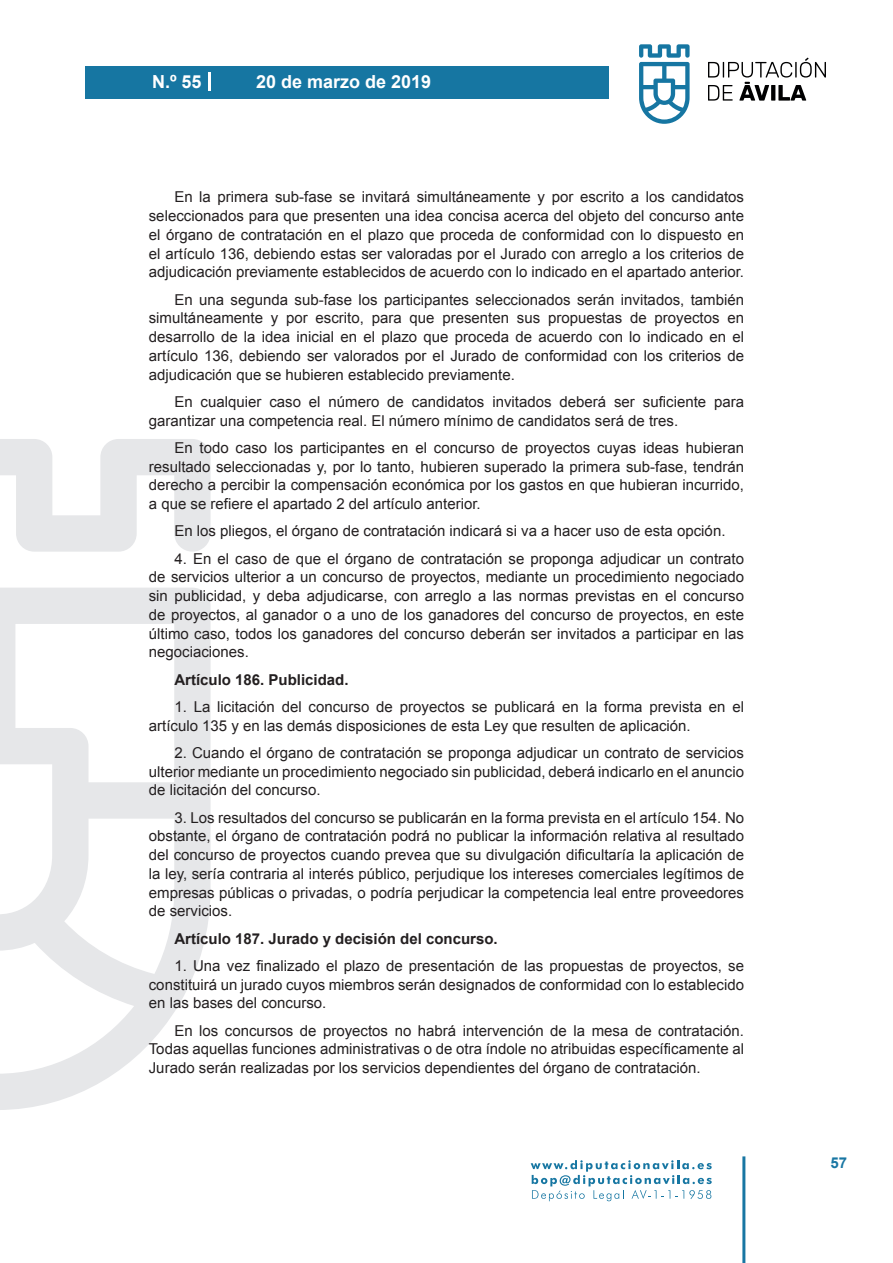
<style>
.page{position:relative;width:893px;height:1263px;background:#fff}
.page>*{position:absolute;margin:0;border:0;box-sizing:border-box;transform-origin:0 0}
.t1{font:700 18px "Arial";color:#fff}
.t2{font:15px/18.8px "Arial";color:#231f20;text-align:justify}
.t3{font:700 15px "Arial";color:#231f20}
.t4{font:700 15px "Arial";color:#1876a3}
</style>
<div class="page">
<svg style="left:531px;top:1160px;width:181px;height:41px"></svg>
<div style="left:85px;top:66px;width:523px;height:33px;background:#1676a2"></div>
<svg style="left:639px;top:44px;width:51px;height:80px"></svg>
<svg style="left:708px;top:58px;width:118px;height:43px"></svg>
<hr style="left:742px;top:1156px;width:3px;height:107px;background:#1876a3">
<svg style="left:208px;top:72px;width:2px;height:18px"></svg>
<svg style="left:0;top:439px;width:211px;height:671px"></svg>
<p class="t1" style="left:152px;top:69px;width:51px">N.º 55</p>
<p class="t1" style="left:256px;top:69px;width:177px">20 de marzo de 2019</p>
<p class="t2" style="left:149px;top:188px;width:597px;text-indent:26px">En la primera sub-fase se invitará simultáneamente y por escrito a los candidatos seleccionados para que presenten una idea concisa acerca del objeto del concurso ante el órgano de contratación en el plazo que proceda de conformidad con lo dispuesto en el artículo 136, debiendo estas ser valoradas por el Jurado con arreglo a los criterios de adjudicación previamente establecidos de acuerdo con lo indicado en el apartado anterior.</p>
<p class="t2" style="left:149px;top:290px;width:597px;text-indent:26px">En una segunda sub-fase los participantes seleccionados serán invitados, también simultáneamente y por escrito, para que presenten sus propuestas de proyectos en desarrollo de la idea inicial en el plazo que proceda de acuerdo con lo indicado en el artículo 136, debiendo ser valorados por el Jurado de conformidad con los criterios de adjudicación que se hubieren establecido previamente.</p>
<p class="t2" style="left:149px;top:392px;width:597px;text-indent:26px">En cualquier caso el número de candidatos invitados deberá ser suficiente para garantizar una competencia real. El número mínimo de candidatos será de tres.</p>
<p class="t2" style="left:149px;top:438px;width:597px;text-indent:26px">En todo caso los participantes en el concurso de proyectos cuyas ideas hubieran resultado seleccionadas y, por lo tanto, hubieren superado la primera sub-fase, tendrán derecho a percibir la compensación económica por los gastos en que hubieran incurrido, a que se refiere el apartado 2 del artículo anterior.</p>
<p class="t2" style="left:174px;top:522px;width:553px">En los pliegos, el órgano de contratación indicará si va a hacer uso de esta opción.</p>
<p class="t2" style="left:149px;top:549px;width:597px;text-indent:26px">4. En el caso de que el órgano de contratación se proponga adjudicar un contrato de servicios ulterior a un concurso de proyectos, mediante un procedimiento negociado sin publicidad, y deba adjudicarse, con arreglo a las normas previstas en el concurso de proyectos, al ganador o a uno de los ganadores del concurso de proyectos, en este último caso, todos los ganadores del concurso deberán ser invitados a participar en las negociaciones.</p>
<p class="t3" style="left:174px;top:669px;width:176px">Artículo 186. Publicidad.</p>
<p class="t2" style="left:149px;top:697px;width:597px;text-indent:26px">1. La licitación del concurso de proyectos se publicará en la forma prevista en el artículo 135 y en las demás disposiciones de esta Ley que resulten de aplicación.</p>
<p class="t2" style="left:149px;top:743px;width:597px;text-indent:26px">2. Cuando el órgano de contratación se proponga adjudicar un contrato de servicios ulterior mediante un procedimiento negociado sin publicidad, deberá indicarlo en el anuncio de licitación del concurso.</p>
<p class="t2" style="left:149px;top:808px;width:597px;text-indent:26px">3. Los resultados del concurso se publicarán en la forma prevista en el artículo 154. No obstante, el órgano de contratación podrá no publicar la información relativa al resultado del concurso de proyectos cuando prevea que su divulgación dificultaría la aplicación de la ley, sería contraria al interés público, perjudique los intereses comerciales legítimos de empresas públicas o privadas, o podría perjudicar la competencia leal entre proveedores de servicios.</p>
<p class="t3" style="left:174px;top:928px;width:325px">Artículo 187. Jurado y decisión del concurso.</p>
<p class="t2" style="left:149px;top:956px;width:597px;text-indent:26px">1. Una vez finalizado el plazo de presentación de las propuestas de proyectos, se constituirá un jurado cuyos miembros serán designados de conformidad con lo establecido en las bases del concurso.</p>
<p class="t2" style="left:149px;top:1021px;width:597px;text-indent:26px">En los concursos de proyectos no habrá intervención de la mesa de contratación.<br>Todas aquellas funciones administrativas o de otra índole no atribuidas específicamente al Jurado serán realizadas por los servicios dependientes del órgano de contratación.</p>
<p class="t4" style="left:831px;top:1153px;width:18px">57</p>
</div>
